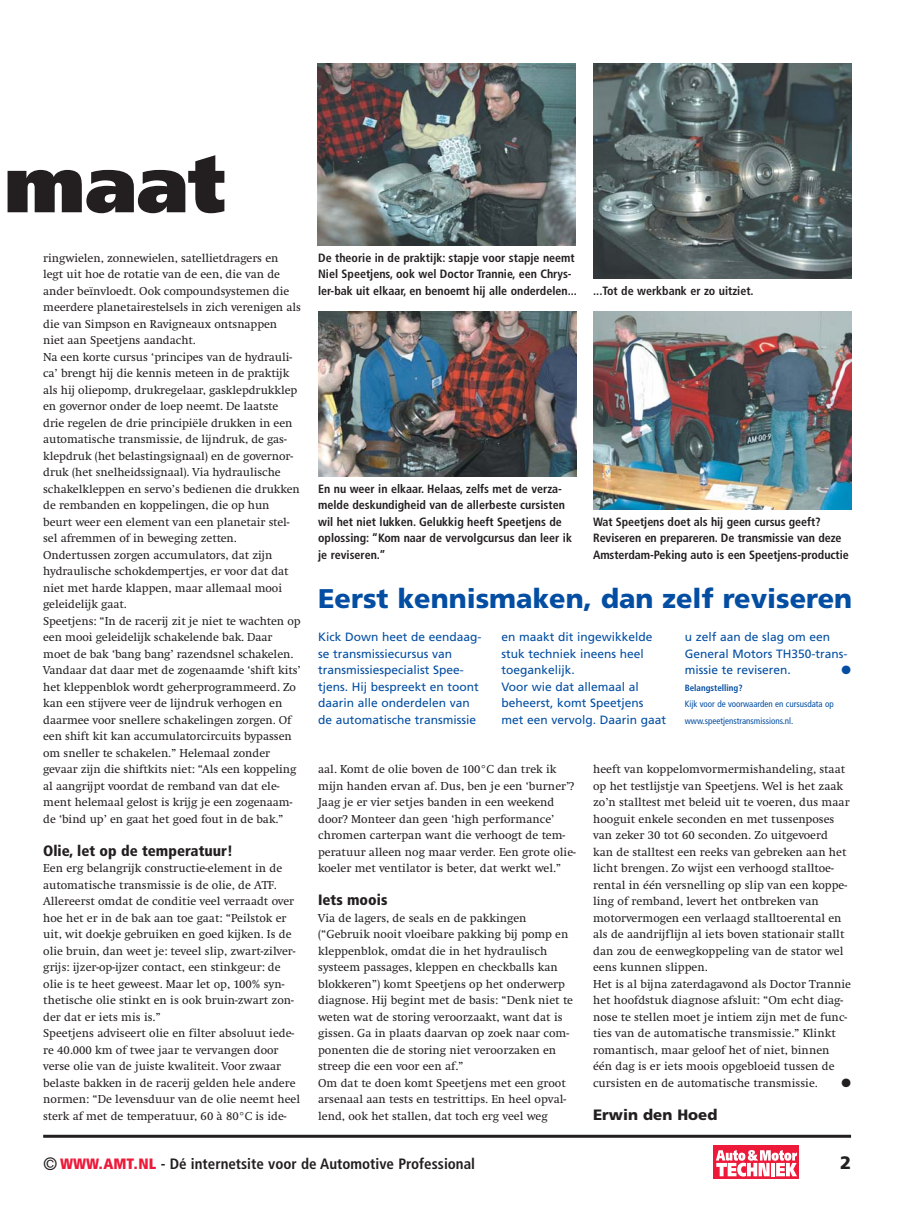
<style>
.page{position:relative;width:915px;height:1212px;background:#fff}
.page>*{position:absolute;margin:0;border:0;box-sizing:border-box;transform-origin:0 0}
.t1{font:900 79.5px "Frutiger";color:#231f20}
.t2{font:900 27px "Frutiger";color:#034ea2}
.t3{font:900 18px "Frutiger";color:#231f20}
.t4{font:700 condensed 15px "Frutiger";color:#231f20}
.t5{font:900 condensed 15px "Frutiger";color:#231f20}
.t6{font:900 15px "Frutiger";color:#231f20}
.t7{font:12px/16.5px "Swift";color:#231f20}
.t8{font:700 condensed 12px/16.5px "Frutiger";color:#231f20}
.t9{font:12px/16.5px "Frutiger";color:#034ea2}
.t10{font:12px "Zapf Dingbats";color:#231f20}
.t11{font:12px "Zapf Dingbats";color:#034ea2}
.t12{font:condensed 9px/16.5px "Frutiger";color:#034ea2}
.t13{font:700 condensed 9px "Frutiger";color:#034ea2}
.s1{font-weight:400;font-size:18px}
.s2{font-weight:900;color:#ed1a3a}
</style>
<div class="page">
<hr style="left:43px;top:1135px;width:808px;height:3px;background:#231f20">
<img style="left:318px;top:64px;width:258px;height:181px">
<img style="left:593px;top:64px;width:258px;height:214px">
<img style="left:318px;top:311px;width:258px;height:165px">
<img style="left:593px;top:311px;width:258px;height:198px">
<div style="left:714px;top:1146px;width:85px;height:33px;background:#ed1a3a"></div>
<svg style="left:716px;top:1150px;width:81px;height:27px"></svg>
<h1 class="t1" style="left:4px;top:153px;width:222px">maat</h1>
<p class="t7" style="left:43px;top:251px;width:259px">ringwielen, zonnewielen, satellietdragers en legt uit hoe de rotatie van de een, die van de ander beïnvloedt. Ook compoundsystemen die meerdere planetairestelsels in zich verenigen als die van Simpson en Ravigneaux ontsnappen niet aan Speetjens aandacht.<br>Na een korte cursus ‘principes van de hydrauli&shy;ca’ brengt hij die kennis meteen in de praktijk als hij oliepomp, drukregelaar, gasklepdrukklep en governor onder de loep neemt. De laatste drie regelen de drie principiële drukken in een automatische transmissie, de lijndruk, de gas&shy;klepdruk (het belastingsignaal) en de governor&shy;druk (het snelheidssignaal). Via hydraulische schakelkleppen en servo’s bedienen die drukken de rembanden en koppelingen, die op hun beurt weer een element van een planetair stel&shy;sel afremmen of in beweging zetten.<br>Ondertussen zorgen accumulators, dat zijn hydraulische schokdempertjes, er voor dat dat niet met harde klappen, maar allemaal mooi geleidelijk gaat.<br>Speetjens: “In de racerij zit je niet te wachten op een mooi geleidelijk schakelende bak. Daar moet de bak ‘bang bang’ razendsnel schakelen.<br>Vandaar dat daar met de zogenaamde ‘shift kits’ het kleppenblok wordt geherprogrammeerd. Zo kan een stijvere veer de lijndruk verhogen en daarmee voor snellere schakelingen zorgen. Of een shift kit kan accumulatorcircuits bypassen om sneller te schakelen.” Helemaal zonder gevaar zijn die shiftkits niet: “Als een koppeling al aangrijpt voordat de remband van dat ele&shy;ment helemaal gelost is krijg je een zogenaam&shy;de ‘bind up’ en gaat het goed fout in de bak.”</p>
<p class="t5" style="left:43px;top:845px;width:191px">Olie, let op de temperatuur!</p>
<p class="t7" style="left:43px;top:861px;width:258px">Een erg belangrijk constructie-element in de automatische transmissie is de olie, de ATF.<br>Allereerst omdat de conditie veel verraadt over hoe het er in de bak aan toe gaat: “Peilstok er uit, wit doekje gebruiken en goed kijken. Is de olie bruin, dan weet je: teveel slip, zwart-zilver&shy;grijs: ijzer-op-ijzer contact, een stinkgeur: de olie is te heet geweest. Maar let op, 100% syn&shy;thetische olie stinkt en is ook bruin-zwart zon&shy;der dat er iets mis is.”<br>Speetjens adviseert olie en filter absoluut iede&shy;re 40.000 km of twee jaar te vervangen door verse olie van de juiste kwaliteit. Voor zwaar belaste bakken in de racerij gelden hele andere normen: “De levensduur van de olie neemt heel sterk af met de temperatuur, 60 à 80°C is ide-</p>
<p class="t8" style="left:318px;top:250px;width:260px">De theorie in de praktijk: stapje voor stapje neemt<br>Niel Speetjens, ook wel Doctor Trannie, een Chrys&shy;ler-bak uit elkaar, en benoemt hij alle onderdelen...</p>
<p class="t8" style="left:593px;top:283px;width:162px">...Tot de werkbank er zo uitziet.</p>
<p class="t8" style="left:318px;top:481px;width:255px">En nu weer in elkaar. Helaas, zelfs met de verza&shy;melde deskundigheid van de allerbeste cursisten wil het niet lukken. Gelukkig heeft Speetjens de oplossing: “Kom naar de vervolgcursus dan leer ik je reviseren.”</p>
<p class="t8" style="left:593px;top:514px;width:257px">Wat Speetjens doet als hij geen cursus geeft?<br>Reviseren en prepareren. De transmissie van deze<br>Amsterdam-Peking auto is een Speetjens-productie</p>
<h2 class="t2" style="left:318px;top:588px;width:536px">Eerst kennismaken, dan zelf reviseren</h2>
<p class="t9" style="left:318px;top:630px;width:165px">Kick Down heet de eendaag&shy;se transmissiecursus van transmissiespecialist Spee&shy;tjens. Hij bespreekt en toont daarin alle onderdelen van de automatische transmissie</p>
<p class="t9" style="left:501px;top:630px;width:166px">en maakt dit ingewikkelde stuk techniek ineens heel toegankelijk.<br>Voor wie dat allemaal al beheerst, komt Speetjens met een vervolg. Daarin gaat</p>
<p class="t9" style="left:685px;top:630px;width:164px">u zelf aan de slag om een<br>General Motors TH350-trans&shy;missie te reviseren.</p>
<p class="t11" style="left:842px;top:664px;width:11px">●</p>
<p class="t13" style="left:685px;top:684px;width:59px">Belangstelling?</p>
<p class="t12" style="left:685px;top:697px;width:151px">Kijk voor de voorwaarden en cursusdata op www.speetjenstransmissions.nl.</p>
<p class="t7" style="left:318px;top:762px;width:259px">aal. Komt de olie boven de 100°C dan trek ik mijn handen ervan af. Dus, ben je een ‘burner’?<br>Jaag je er vier setjes banden in een weekend door? Monteer dan geen ‘high performance’ chromen carterpan want die verhoogt de tem&shy;peratuur alleen nog maar verder. Een grote olie&shy;koeler met ventilator is beter, dat werkt wel.”</p>
<p class="t5" style="left:318px;top:894px;width:71px">Iets moois</p>
<p class="t7" style="left:318px;top:911px;width:256px">Via de lagers, de seals en de pakkingen (“Gebruik nooit vloeibare pakking bij pomp en kleppenblok, omdat die in het hydraulisch systeem passages, kleppen en checkballs kan blokkeren”) komt Speetjens op het onderwerp diagnose. Hij begint met de basis: “Denk niet te weten wat de storing veroorzaakt, want dat is gissen. Ga in plaats daarvan op zoek naar com&shy;ponenten die de storing niet veroorzaken en streep die een voor een af.”<br>Om dat te doen komt Speetjens met een groot arsenaal aan tests en testrittips. En heel opval&shy;lend, ook het stallen, dat toch erg veel weg</p>
<p class="t7" style="left:593px;top:762px;width:259px">heeft van koppelomvormermishandeling, staat op het testlijstje van Speetjens. Wel is het zaak zo’n stalltest met beleid uit te voeren, dus maar hooguit enkele seconden en met tussenposes van zeker 30 tot 60 seconden. Zo uitgevoerd<br>kan de stalltest een reeks van gebreken aan het licht brengen. Zo wijst een verhoogd stalltoe&shy;rental in één versnelling op slip van een koppe&shy;ling of remband, levert het ontbreken van motorvermogen een verlaagd stalltoerental en als de aandrijflijn al iets boven stationair stallt dan zou de eenwegkoppeling van de stator wel eens kunnen slippen.<br>Het is al bijna zaterdagavond als Doctor Trannie het hoofdstuk diagnose afsluit: “Om echt diag&shy;nose te stellen moet je intiem zijn met de func&shy;ties van de automatische transmissie.” Klinkt romantisch, maar geloof het of niet, binnen één dag is er iets moois opgebloeid tussen de cursisten en de automatische transmissie.</p>
<p class="t10" style="left:842px;top:1077px;width:11px">●</p>
<p class="t6" style="left:593px;top:1109px;width:126px">Erwin den Hoed</p>
<p class="t4" style="left:43px;top:1158px;width:433px"><span class="s1">©</span> <span class="s2">WWW.AMT.NL</span> - Dé internetsite voor de Automotive Professional</p>
<h3 class="t3" style="left:840px;top:1156px;width:13px">2</h3>
</div>
